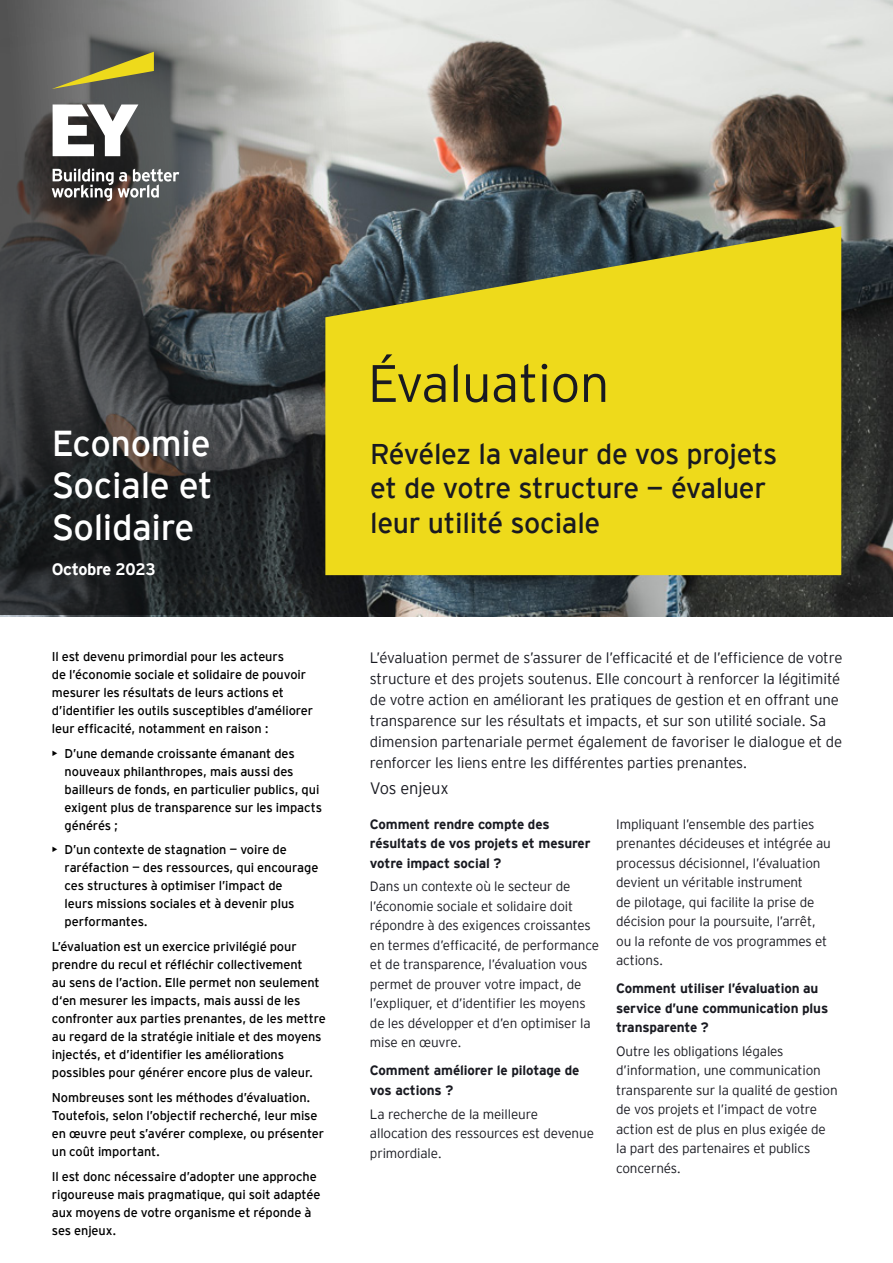
<style>
.page{position:relative;width:893px;height:1263px;background:#fff}
.page>*{position:absolute;margin:0;border:0;box-sizing:border-box;transform-origin:0 0}
.t1{font:300 52.5px "EY Interstate";letter-spacing:-.01em;color:#191a21}
.t2{font:36px/42px "EY Interstate";letter-spacing:-.01em;color:#fff;text-align:justify}
.t3{font:28.5px/34.5px "EY Interstate";letter-spacing:-.01em;color:#191a21}
.t4{font:700 16.5px "EY Interstate";letter-spacing:-.02em;color:#fff}
.t5{font:300 16.5px "EY Interstate";letter-spacing:-.01em;color:#191a21}
.t6{font:300 15px/21px "EY Interstate";letter-spacing:-.01em;color:#191a21}
.t7{font:300 13.5px/19.5px "EY Interstate";letter-spacing:-.01em;color:#191a21}
.t8{font:700 13.5px/19.5px "EY Interstate";letter-spacing:-.01em;color:#191a21}
.t9{font:12.75px/18px "EY Interstate";letter-spacing:-.01em;color:#000}
</style>
<div class="page">
<img style="left:0;top:0;width:893px;height:617px">
<svg style="left:0;top:0;width:411px;height:615px;background:#585857"></svg>
<svg style="left:52px;top:52px;width:102px;height:37px;background:#837f4e"></svg>
<svg style="left:52px;top:104px;width:127px;height:97px"></svg>
<svg style="left:325px;top:226px;width:516px;height:349px;background:#d6c622"></svg>
<h2 class="t2" style="left:52px;top:420px;width:162px">Economie Sociale et Solidaire</h2>
<p class="t4" style="left:52px;top:557px;width:105px">Octobre 2023</p>
<p class="t9" style="left:52px;top:646px;width:263px">Il est devenu primordial pour les acteurs<br>de l’économie sociale et solidaire de pouvoir mesurer les résultats de leurs actions et d’identifier les outils susceptibles d’améliorer leur efficacité, notamment en raison :</p>
<p class="t9" style="left:65px;top:743px;width:259px;text-indent:-13px">• D’une demande croissante émanant des nouveaux philanthropes, mais aussi des bailleurs de fonds, en particulier publics, qui exigent plus de transparence sur les impacts générés ;</p>
<p class="t9" style="left:65px;top:840px;width:255px;text-indent:-13px">• D’un contexte de stagnation — voire de raréfaction — des ressources, qui encourage ces structures à optimiser l’impact de<br>leurs missions sociales et à devenir plus performantes.</p>
<p class="t9" style="left:52px;top:937px;width:276px">L’évaluation est un exercice privilégié pour prendre du recul et réfléchir collectivement<br>au sens de l’action. Elle permet non seulement d‘en mesurer les impacts, mais aussi de les confronter aux parties prenantes, de les mettre au regard de la stratégie initiale et des moyens injectés, et d’identifier les améliorations possibles pour générer encore plus de valeur.</p>
<p class="t9" style="left:52px;top:1088px;width:274px">Nombreuses sont les méthodes d’évaluation.<br>Toutefois, selon l’objectif recherché, leur mise en œuvre peut s’avérer complexe, ou présenter un coût important.</p>
<p class="t9" style="left:52px;top:1166px;width:270px">Il est donc nécessaire d’adopter une approche rigoureuse mais pragmatique, qui soit adaptée aux moyens de votre organisme et réponde à ses enjeux.</p>
<h1 class="t1" style="left:368px;top:346px;width:243px">Évaluation</h1>
<h3 class="t3" style="left:370px;top:435px;width:409px">Révélez la valeur de vos projets et de votre structure − évaluer leur utilité sociale</h3>
<p class="t6" style="left:370px;top:646px;width:474px">L’évaluation permet de s’assurer de l’efficacité et de l’efficience de votre structure et des projets soutenus. Elle concourt à renforcer la légitimité de votre action en améliorant les pratiques de gestion et en offrant une transparence sur les résultats et impacts, et sur son utilité sociale. Sa dimension partenariale permet également de favoriser le dialogue et de renforcer les liens entre les différentes parties prenantes.</p>
<p class="t5" style="left:370px;top:777px;width:80px">Vos enjeux</p>
<p class="t8" style="left:370px;top:813px;width:222px">Comment rendre compte des résultats de vos projets et mesurer votre impact social ?</p>
<p class="t7" style="left:370px;top:876px;width:231px">Dans un contexte où le secteur de l’économie sociale et solidaire doit répondre à des exigences croissantes en termes d’efficacité, de performance et de transparence, l’évaluation vous permet de prouver votre impact, de l’expliquer, et d’identifier les moyens de les développer et d’en optimiser la mise en œuvre.</p>
<p class="t8" style="left:370px;top:1060px;width:211px">Comment améliorer le pilotage de vos actions ?</p>
<p class="t7" style="left:370px;top:1103px;width:226px">La recherche de la meilleure allocation des ressources est devenue primordiale.</p>
<p class="t7" style="left:616px;top:813px;width:216px">Impliquant l’ensemble des parties prenantes décideuses et intégrée au processus décisionnel, l’évaluation devient un véritable instrument<br>de pilotage, qui facilite la prise de décision pour la poursuite, l’arrêt, ou la refonte de vos programmes et actions.</p>
<p class="t8" style="left:616px;top:978px;width:214px">Comment utiliser l’évaluation au service d’une communication plus transparente ?</p>
<p class="t7" style="left:616px;top:1040px;width:223px">Outre les obligations légales d’information, une communication transparente sur la qualité de gestion de vos projets et l’impact de votre action est de plus en plus exigée de la part des partenaires et publics concernés.</p>
</div>
